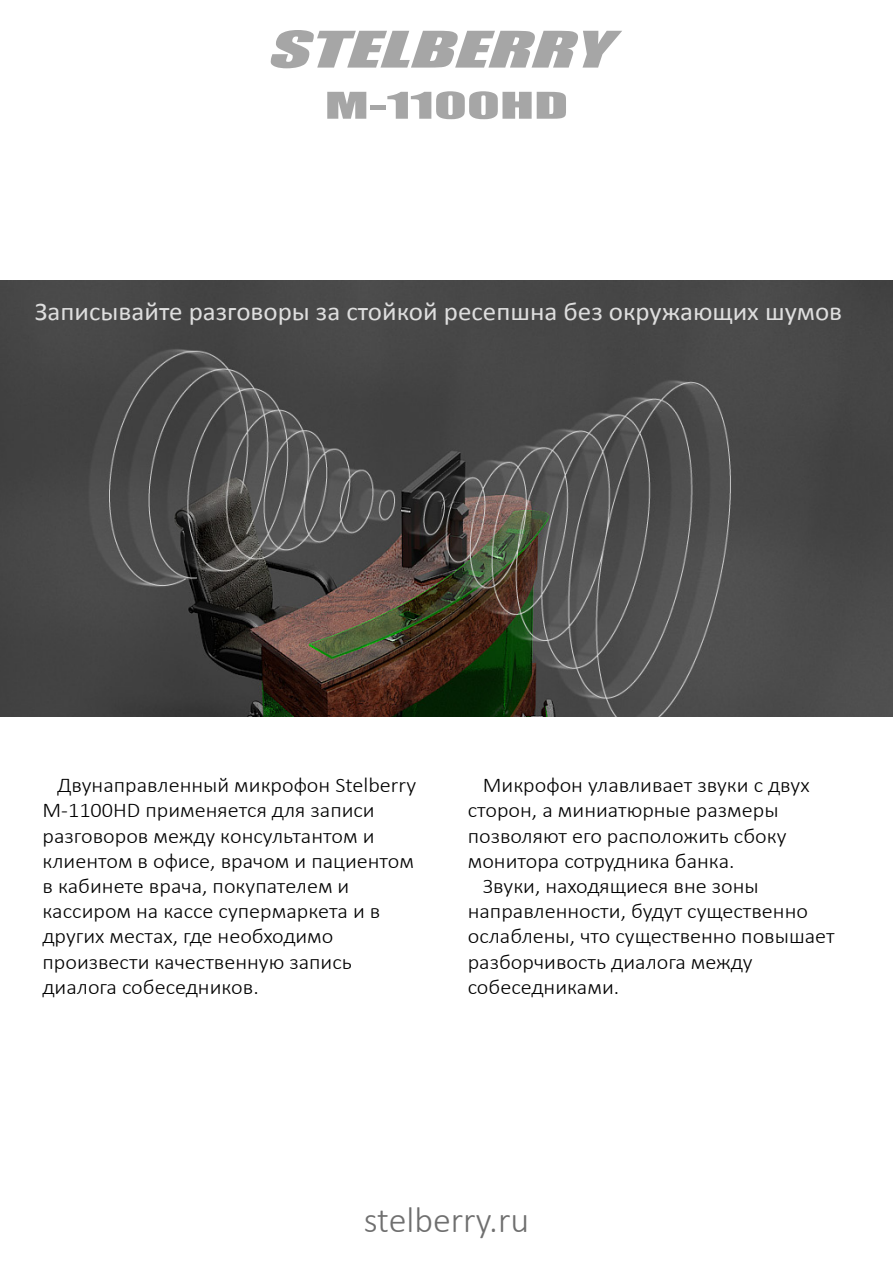
<style>
.page{position:relative;width:893px;height:1263px;background:#fff}
.page>*{position:absolute;margin:0;border:0;box-sizing:border-box;transform-origin:0 0}
.t1{font:300 36px "Calibri";color:#6f6f6f}
.t2{font:34.05px "Impact";color:#a6a6a6;scale:1.81 1}
.t3{font:25.5px "Calibri";color:#dedede;scale:1.06 1}
.t4{font:300 21px/25.2px "Calibri";color:#000;scale:1.06 1}
</style>
<div class="page">
<svg style="left:270px;top:30px;width:352px;height:38px"></svg>
<img style="left:0;top:281px;width:893px;height:436px">
<h2 class="t2" style="left:325px;top:79px;width:136px">M-1100HD</h2>
<p class="t3" style="left:35px;top:295px;width:763px">Записывайте разговоры за стойкой ресепшна без окружающих шумов</p>
<p class="t4" style="left:43px;top:772px;width:354px;text-indent:15px">Двунаправленный микрофон Stelberry<br>M-1100HD применяется для записи разговоров между консультантом и клиентом в офисе, врачом и пациентом в кабинете врача, покупателем и кассиром на кассе супермаркета и в других местах, где необходимо произвести качественную запись диалога собеседников.</p>
<p class="t4" style="left:483px;top:772px;width:310px">Микрофон улавливает звуки с двух</p>
<p class="t4" style="left:468px;top:798px;width:295px">сторон, а миниатюрные размеры</p>
<p class="t4" style="left:468px;top:823px;width:302px">позволяют его расположить сбоку</p>
<p class="t4" style="left:468px;top:848px;width:253px">монитора сотрудника банка.</p>
<p class="t4" style="left:483px;top:873px;width:262px">Звуки, находящиеся вне зоны</p>
<p class="t4" style="left:468px;top:898px;width:323px">направленности, будут существенно</p>
<p class="t4" style="left:468px;top:924px;width:348px">ослаблены, что существенно повышает</p>
<p class="t4" style="left:468px;top:949px;width:270px">разборчивость диалога между</p>
<p class="t4" style="left:468px;top:974px;width:144px">собеседниками.</p>
<h1 class="t1" style="left:364px;top:1198px;width:167px">stelberry.ru</h1>
</div>
